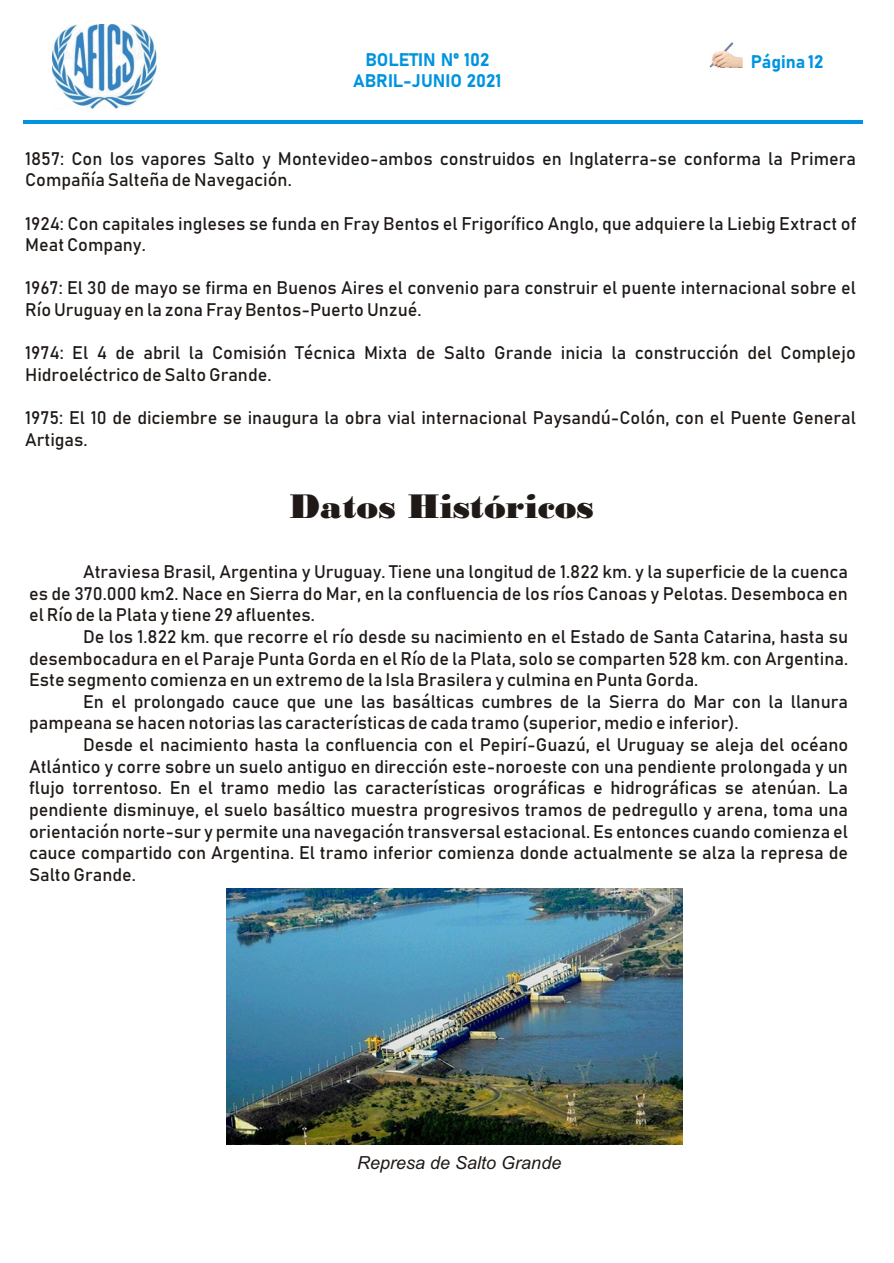
<style>
.page{position:relative;width:894px;height:1263px;background:#fff}
.page>*{position:absolute;margin:0;border:0;box-sizing:border-box;transform-origin:0 0}
.t1{font:700 36px "Bodoni MT Black";color:#1f1a17}
.t2{font:18px/21.6px "Bahnschrift";color:#1f1a17}
.t3{font:700 18px "Bahnschrift";color:#0094de}
.t4{font:italic 18px "Arial";color:#1f1a17}
</style>
<div class="page">
<hr style="left:23px;top:120px;width:840px;height:4px;background:#0094de">
<img style="left:709px;top:42px;width:33px;height:25px">
<img style="left:53px;top:24px;width:103px;height:85px">
<img style="left:227px;top:888px;width:456px;height:257px">
<p class="t3" style="left:365px;top:51px;width:126px">BOLETIN Nº 102</p>
<p class="t3" style="left:751px;top:54px;width:74px">Página 12</p>
<p class="t3" style="left:353px;top:73px;width:150px">ABRIL-JUNIO 02 21</p>
<p class="t2" style="left:25px;top:149px;width:832px">1857: Con los vapores Salto y Montevideo-ambos construidos en Inglaterra-se conforma la Primera<br>Compañía Salteña de Navegación.</p>
<p class="t2" style="left:25px;top:214px;width:833px">1924: Con capitales ingleses se funda en Fray Bentos el Frigorífico Anglo, que adquiere la Liebig Extract of<br>Meat Company.</p>
<p class="t2" style="left:25px;top:278px;width:832px">1967: El 30 de mayo se firma en Buenos Aires el convenio para construir el puente internacional sobre el<br>Río Uruguay en la zona Fray Bentos-Puerto Unzué.</p>
<p class="t2" style="left:25px;top:343px;width:832px">1974: El 4 de abril la Comisión Técnica Mixta de Salto Grande inicia la construcción del Complejo<br>Hidroeléctrico de Salto Grande.</p>
<p class="t2" style="left:25px;top:408px;width:832px">1975: El 10 de diciembre se inaugura la obra vial internacional Paysandú-Colón, con el Puente General<br>Artigas.</p>
<h1 class="t1" style="left:289px;top:494px;width:306px">Datos Históricos</h1>
<p class="t2" style="left:29px;top:562px;width:821px;text-align:justify;text-indent:54px">Atraviesa Brasil, Argentina y Uruguay. Tiene una longitud de 1.822 km. y la superficie de la cuenca es de 370.000 km2. Nace en Sierra do Mar, en la confluencia de los ríos Canoas y Pelotas. Desemboca en el Río de la Plata y tiene 29 afluentes.</p>
<p class="t2" style="left:29px;top:627px;width:821px;text-align:justify;text-indent:54px">De los 1.822 km. que recorre el río desde su nacimiento en el Estado de Santa Catarina, hasta su desembocadura en el Paraje Punta Gorda en el Río de la Plata, solo se comparten 528 km. con Argentina.<br>Este segmento comienza en un extremo de la Isla Brasilera y culmina en Punta Gorda.</p>
<p class="t2" style="left:29px;top:692px;width:820px;text-indent:54px">En el prolongado cauce que une las basálticas cumbres de la Sierra do Mar con la llanura pampeana se hacen notorias las características de cada tramo (superior, medio e inferior).</p>
<p class="t2" style="left:29px;top:735px;width:821px;text-align:justify;text-indent:54px">Desde el nacimiento hasta la confluencia con el Pepirí-Guazú, el Uruguay se aleja del océano Atlántico y corre sobre un suelo antiguo en dirección este-noroeste con una pendiente prolongada y un flujo torrentoso. En el tramo medio las características orográficas e hidrográficas se atenúan. La pendiente disminuye, el suelo basáltico muestra progresivos tramos de pedregullo y arena, toma una orientación norte-sur y permite una navegación transversal estacional. Es entonces cuando comienza el cauce compartido con Argentina. El tramo inferior comienza donde actualmente se alza la represa de Salto Grande.</p>
<p class="t4" style="left:357px;top:1155px;width:206px">Represa de Salto Grande</p>
</div>
